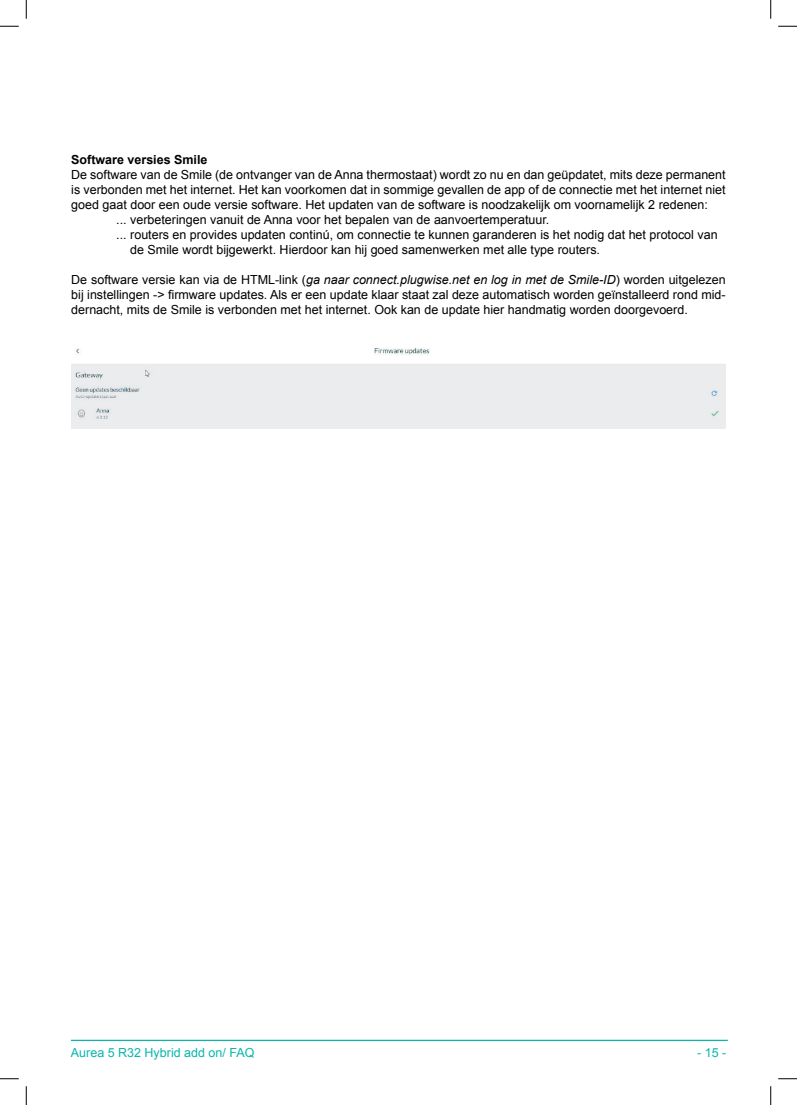
<style>
.page{position:relative;width:797px;height:1105px;background:#fff}
.page>*{position:absolute;margin:0;border:0;box-sizing:border-box;transform-origin:0 0}
.t1{font:12.5px/15px "Arial";color:#000;text-align:justify}
.t2{font:12.5px "Arial";color:#09b6ab}
.t3{font:700 12.5px "Arial";color:#000}
.s1{font-style:italic}
</style>
<div class="page">
<hr style="left:71px;top:1040px;width:656px;height:1px;background:#09b6ab">
<img style="left:71px;top:348px;width:654px;height:80px">
<svg style="left:0;top:25px;width:19px;height:2px"></svg>
<svg style="left:778px;top:25px;width:19px;height:2px"></svg>
<svg style="left:0;top:1078px;width:19px;height:1px"></svg>
<svg style="left:778px;top:1078px;width:19px;height:1px"></svg>
<svg style="left:25px;top:0;width:2px;height:19px"></svg>
<svg style="left:25px;top:1086px;width:2px;height:19px"></svg>
<svg style="left:770px;top:0;width:1px;height:19px"></svg>
<svg style="left:770px;top:1086px;width:1px;height:19px"></svg>
<p class="t3" style="left:71px;top:151px;width:138px">Software versies Smile</p>
<p class="t1" style="left:71px;top:167px;width:656px">De software van de Smile (de ontvanger van de Anna thermostaat) wordt zo nu en dan geüpdatet, mits deze permanent</p>
<p class="t1" style="left:71px;top:182px;width:656px">is verbonden met het internet. Het kan voorkomen dat in sommige gevallen de app of de connectie met het internet niet</p>
<p class="t1" style="left:71px;top:197px;width:638px">goed gaat door een oude versie software. Het updaten van de software is noodzakelijk om voornamelijk 2 redenen:</p>
<p class="t1" style="left:116px;top:212px;width:434px">... verbeteringen vanuit de Anna voor het bepalen van de aanvoertemperatuur.</p>
<p class="t1" style="left:116px;top:227px;width:603px">... routers en provides updaten continú, om connectie te kunnen garanderen is het nodig dat het protocol van</p>
<p class="t1" style="left:130px;top:242px;width:471px">de Smile wordt bijgewerkt. Hierdoor kan hij goed samenwerken met alle type routers.</p>
<p class="t1" style="left:71px;top:272px;width:656px">De software versie kan via de HTML-link (<span class="s1">ga naar connect.plugwise.net en log in met de Smile-ID</span>) worden uitgelezen bij instellingen -&gt; firmware updates. Als er een update klaar staat zal deze automatisch worden geïnstalleerd rond mid&shy;dernacht, mits de Smile is verbonden met het internet. Ook kan de update hier handmatig worden doorgevoerd.</p>
<p class="t2" style="left:71px;top:1044px;width:185px">Aurea 5 R32 Hybrid add on/ FAQ</p>
<p class="t2" style="left:697px;top:1044px;width:31px">- 15 -</p>
</div>
